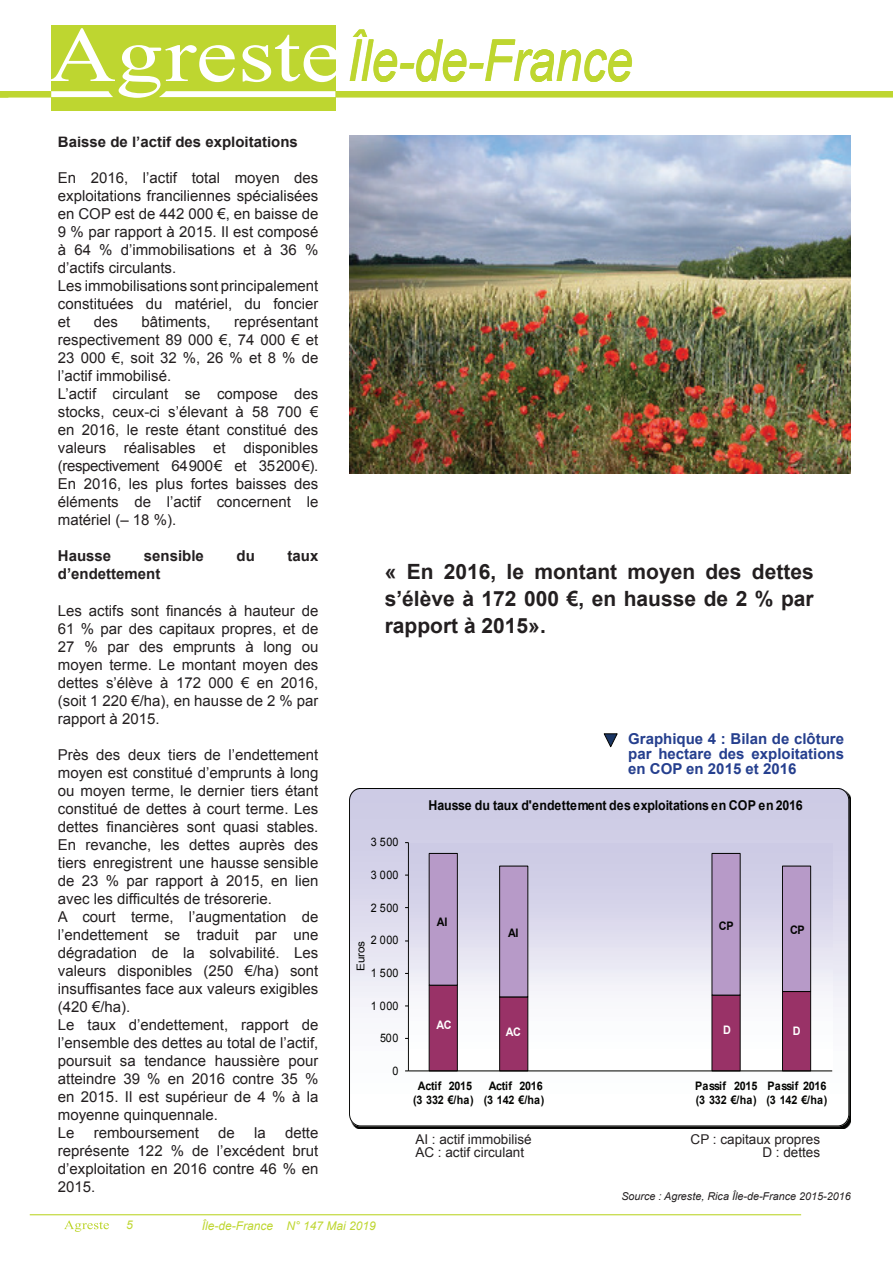
<style>
.page{position:relative;width:893px;height:1263px;background:#fff}
.page>*{position:absolute;margin:0;border:0;box-sizing:border-box;transform-origin:0 0}
.t1{font:italic 57.6px "Arial";color:#bed630;scale:.83 1}
.t2{font:700 21px/27px "Arial";color:#231f20;text-align:justify}
.t3{font:15px/18px "Arial";color:#231f20}
.t4{font:700 15px/15px "Arial";color:#253f8e;text-align:justify}
.t5{font:700 15px "Arial";color:#231f20}
.t6{font:13.5px/13.5px "Arial";color:#231f20}
.t7{font:700 13.5px "Arial";letter-spacing:-.01em;color:#040503;scale:.92 1}
.t8{font:italic 12px "Arial";color:#bed630}
.t9{font:700 11.7px/13.5px "Arial";letter-spacing:-.02em;color:#040503;text-align:center;scale:.92 1}
.t10{font:11.7px "Arial";letter-spacing:.02em;color:#040503;scale:.92 1}
.t11{font:700 11.7px "Arial";color:#fff;scale:.92 1}
.t12{font:italic 10.8px "Arial";color:#231f20}
.t13{font:10.8px "Arial";color:#040503;scale:1.09 1}
</style>
<div class="page">
<svg style="left:64px;top:1220px;width:45px;height:12px"></svg>
<hr style="left:30px;top:1214px;width:771px;height:1px;background:#bed630">
<div style="left:51px;top:26px;width:285px;height:85px;background:#bed630"></div>
<div style="left:336px;top:91px;width:557px;height:6px;background:#bed630"></div>
<svg style="left:49px;top:28px;width:290px;height:70px"></svg>
<div style="left:0;top:91px;width:51px;height:6px;background:#bed630"></div>
<img style="left:349px;top:135px;width:502px;height:338px">
<svg style="left:604px;top:734px;width:13px;height:13px"></svg>
<svg style="left:349px;top:788px;width:500px;height:338px"></svg>
<div style="left:408px;top:843px;width:425px;height:228px;background:linear-gradient(to bottom,#c8c6e2,#fff)"></div>
<svg style="left:428px;top:998px;width:383px;height:72px"></svg>
<svg style="left:428px;top:852px;width:383px;height:146px;background:#cec4dd"></svg>
<hr style="left:408px;top:843px;width:1px;height:228px;background:#040503">
<hr style="left:408px;top:1070px;width:424px;height:1px;background:#040503">
<p class="t5" style="left:58px;top:132px;width:242px">Baisse de l’actif des exploitations</p>
<p class="t3" style="left:58px;top:169px;width:262px">En 2016, l’actif total moyen des exploitations franciliennes spécialisées en COP est de 442 000 €, en baisse de<br>9 % par rapport à 2015. Il est composé à 64 % d’immobilisations et à 36 % d’actifs circulants.<br>Les immobilisations sont principalement constituées du matériel, du foncier et</p>
<p class="t3" style="left:58px;top:313px;width:262px;text-indent:176px">représentant respectivement 89 000 €, 74 000 € et<br>23 000 €, soit 32 %, 26 % et 8 % de l’actif immobilisé.<br>L’actif circulant se compose des stocks, ceux-ci s’élevant à 58 700 € en 2016, le reste étant constitué des valeurs réalisables et disponibles (respectivement 64900€ et 35200€).<br>En 2016, les plus fortes baisses des éléments de l’actif concernent le matériel (– 18 %).</p>
<p class="t5" style="left:58px;top:546px;width:55px">Hausse</p>
<p class="t5" style="left:144px;top:546px;width:62px">sensible</p>
<p class="t5" style="left:237px;top:546px;width:20px">du</p>
<p class="t5" style="left:288px;top:546px;width:32px">taux</p>
<p class="t5" style="left:58px;top:564px;width:104px">d’endettement</p>
<p class="t3" style="left:58px;top:601px;width:262px;text-align:justify">Les actifs sont financés à hauteur de 61 % par des capitaux propres, et de 27 % par des emprunts à long ou moyen terme. Le montant moyen des dettes s’élève à 172 000 € en 2016, (soit 1 220 €/ha), en hausse de 2 % par rapport à 2015.</p>
<p class="t3" style="left:58px;top:745px;width:262px">Près des deux tiers de l’endettement moyen est constitué d’emprunts à long ou moyen terme, le dernier tiers étant constitué de dettes à court terme. Les dettes financières sont quasi stables.<br>En revanche, les dettes auprès des tiers enregistrent une hausse sensible de 23 % par rapport à 2015, en lien avec les difficultés de trésorerie.<br>A court terme, l’augmentation de l’endettement se traduit par une dégradation de la solvabilité. Les valeurs disponibles (250 €/ha) sont insuffisantes face aux valeurs exigibles (420 €/ha).<br>Le taux d’endettement, rapport de l’ensemble des dettes au total de l’actif, poursuit sa tendance haussière pour atteindre 39 % en 2016 contre 35 % en 2015. Il est supérieur de 4 % à la moyenne quinquennale.<br>Le</p>
<p class="t3" style="left:94px;top:313px;width:26px">des</p>
<p class="t3" style="left:142px;top:313px;width:71px">bâtiments,</p>
<p class="t3" style="left:58px;top:1123px;width:262px;text-align:justify;text-indent:227px">dette représente 122 % de l’excédent brut d’exploitation en 2016 contre 46 % en 2015.</p>
<p class="t3" style="left:94px;top:1123px;width:107px">remboursement</p>
<p class="t3" style="left:218px;top:1123px;width:18px">de</p>
<p class="t3" style="left:254px;top:1123px;width:13px">la</p>
<h1 class="t1" style="left:347px;top:24px;width:345px">Île-de-France</h1>
<h2 class="t2" style="left:385px;top:559px;width:430px">« En 2016, le montant moyen des dettes s’élève à 172 000 €, en hausse de 2 % par rapport à 2015».</h2>
<p class="t4" style="left:628px;top:732px;width:217px">Graphique 4 : Bilan de clôture par hectare des exploitations en COP en 2015 et 2016</p>
<p class="t10" style="left:371px;top:835px;width:31px">3 500</p>
<p class="t10" style="left:371px;top:867px;width:31px">3 000</p>
<p class="t10" style="left:371px;top:900px;width:31px">2 500</p>
<p class="t10" style="left:371px;top:932px;width:31px">2 000</p>
<p class="t13" style="left:354px;top:971px;width:29px;rotate:-90deg">Euros</p>
<p class="t10" style="left:371px;top:965px;width:31px">1 500</p>
<p class="t10" style="left:371px;top:998px;width:31px">1 000</p>
<p class="t10" style="left:380px;top:1030px;width:22px">500</p>
<p class="t10" style="left:392px;top:1063px;width:8px">0</p>
<p class="t7" style="left:428px;top:796px;width:408px">Hausse du taux d'endettement des exploitations en COP en 2016</p>
<p class="t9" style="left:437px;top:916px;width:13px">AI</p>
<p class="t11" style="left:436px;top:1017px;width:18px">AC</p>
<p class="t9" style="left:508px;top:926px;width:13px">AI</p>
<p class="t11" style="left:506px;top:1024px;width:18px">AC</p>
<p class="t9" style="left:719px;top:919px;width:17px">CP</p>
<p class="t11" style="left:723px;top:1022px;width:10px">D</p>
<p class="t9" style="left:790px;top:924px;width:17px">CP</p>
<p class="t11" style="left:793px;top:1023px;width:10px">D</p>
<p class="t9" style="left:413px;top:1079px;width:68px">Actif 2015 (3 332 €/ha)</p>
<p class="t9" style="left:484px;top:1079px;width:68px">Actif 2016 (3 142 €/ha)</p>
<p class="t9" style="left:695px;top:1079px;width:69px;text-align:left">Passif 2015 (3 332 €/ha)</p>
<p class="t9" style="left:766px;top:1079px;width:68px;text-align:left">Passif 2016 (3 142 €/ha)</p>
<p class="t6" style="left:415px;top:1132px;width:118px">AI : actif immobilisé<br>AC : actif circulant</p>
<p class="t6" style="left:691px;top:1132px;width:131px;text-align:right">CP : capitaux propres<br>D : dettes</p>
<p class="t12" style="left:621px;top:1189px;width:231px">Source : Agreste, Rica Île-de-France 2015-2016</p>
<p class="t8" style="left:126px;top:1217px;width:8px">5</p>
<p class="t8" style="left:202px;top:1218px;width:176px">Île-de-France N° 147 Mai 2019</p>
</div>
